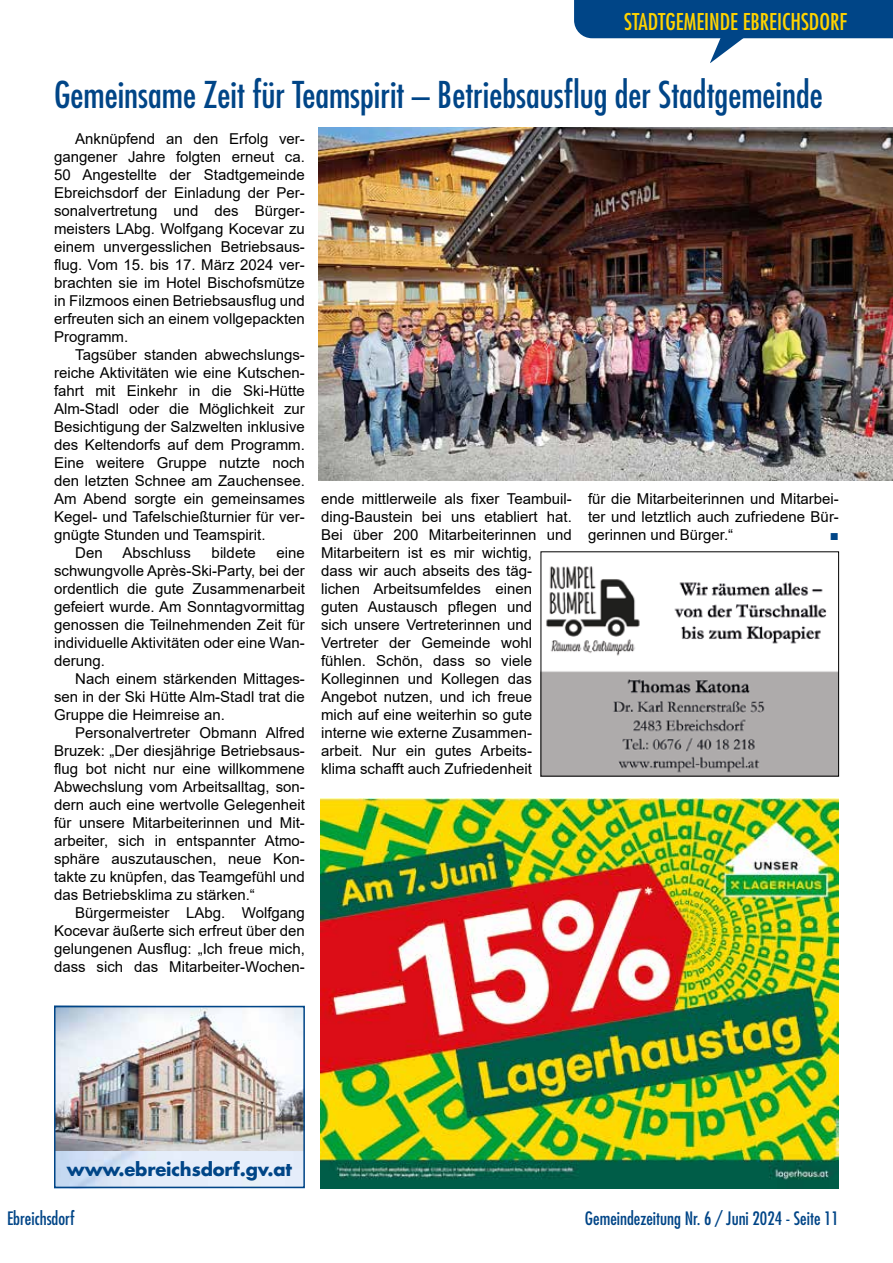
<style>
.page{position:relative;width:893px;height:1263px;background:#fff}
.page>*{position:absolute;margin:0;border:0;box-sizing:border-box;transform-origin:0 0}
.t1{font:condensed 36px "Futura Std";color:#004587}
.t2{font:condensed 22.5px "Futura Std";color:#ffd300}
.t3{font:condensed 18px "Futura Std";color:#004587}
.t4{font:700 18px "Futura Std";letter-spacing:-.01em;color:#004587}
.t5{font:15px/18px "Arial";color:#000;text-align:justify}
.t6{font:15px "Arial";color:#004587}
</style>
<div class="page">
<svg style="left:574px;top:0;width:319px;height:63px"></svg>
<img style="left:57px;top:1009px;width:245px;height:141px">
<div style="left:54px;top:1006px;width:251px;height:182px;border:2px solid #004587"></div>
<img style="left:543px;top:566px;width:294px;height:208px">
<img style="left:320px;top:799px;width:519px;height:389px">
<img style="left:319px;top:128px;width:574px;height:352px">
<h2 class="t2" style="left:624px;top:8px;width:225px">STADTGEMEINDE EBREICHSDORF</h2>
<h1 class="t1" style="left:54px;top:74px;width:770px">Gemeinsame Zeit für Teamspirit – Betriebsausflug der Stadtgemeinde</h1>
<p class="t5" style="left:54px;top:130px;width:252px;text-indent:21px">Anknüpfend an den Erfolg ver&shy;gangener Jahre folgten erneut ca.<br>50 Angestellte der Stadtgemeinde Ebreichsdorf der Einladung der Per&shy;sonalvertretung und des Bürger&shy;meisters LAbg. Wolfgang Kocevar zu einem unvergesslichen Betriebsaus&shy;flug. Vom 15. bis 17. März 2024 ver&shy;brachten sie im Hotel Bischofsmütze in Filzmoos einen Betriebsausflug und erfreuten sich an einem vollgepackten Programm.</p>
<p class="t5" style="left:75px;top:346px;width:231px">Tagsüber standen abwechslungs-</p>
<p class="t5" style="left:54px;top:364px;width:252px">reiche Aktivitäten wie eine Kutschen-</p>
<p class="t5" style="left:54px;top:382px;width:252px">fahrt mit Einkehr in die Ski-Hütte</p>
<p class="t5" style="left:54px;top:400px;width:252px">Alm-Stadl oder die Möglichkeit zur</p>
<p class="t5" style="left:54px;top:418px;width:252px">Besichtigung der Salzwelten inklusive</p>
<p class="t5" style="left:54px;top:436px;width:252px">des Keltendorfs auf dem Programm.</p>
<p class="t5" style="left:54px;top:454px;width:252px">Eine weitere Gruppe nutzte noch</p>
<p class="t5" style="left:54px;top:472px;width:252px">den letzten Schnee am Zauchensee.</p>
<p class="t5" style="left:54px;top:490px;width:252px">Am Abend sorgte ein gemeinsames</p>
<p class="t5" style="left:54px;top:508px;width:252px">Kegel- und Tafelschießturnier für ver-</p>
<p class="t5" style="left:54px;top:526px;width:213px">gnügte Stunden und Teamspirit.</p>
<p class="t5" style="left:75px;top:544px;width:29px">Den</p>
<p class="t5" style="left:123px;top:544px;width:70px">Abschluss</p>
<p class="t5" style="left:212px;top:544px;width:46px">bildete</p>
<p class="t5" style="left:54px;top:544px;width:252px;text-indent:223px">eine schwungvolle Après-Ski-Party, bei der ordentlich die gute Zusammenarbeit gefeiert wurde. Am Sonntagvormittag genossen die Teilnehmenden Zeit für individuelle Aktivitäten oder eine Wan&shy;derung.</p>
<p class="t5" style="left:54px;top:670px;width:252px;text-indent:21px">Nach einem stärkenden Mittages&shy;sen in der Ski Hütte Alm-Stadl trat die Gruppe die Heimreise an.</p>
<p class="t5" style="left:54px;top:724px;width:252px;text-indent:21px">Personalvertreter Obmann Alfred Bruzek: „Der diesjährige Betriebsaus&shy;flug bot nicht nur eine willkommene Abwechslung vom Arbeitsalltag, son&shy;dern auch eine wertvolle Gelegenheit für unsere Mitarbeiterinnen und Mit&shy;arbeiter, sich in entspannter Atmo&shy;sphäre auszutauschen, neue Kon&shy;takte zu knüpfen, das Teamgefühl und das Betriebsklima zu stärken.“</p>
<p class="t5" style="left:54px;top:904px;width:252px;text-indent:21px">Bürgermeister LAbg. Wolfgang Kocevar äußerte sich erfreut über den gelungenen Ausflug: „Ich freue mich, dass sich das Mitarbeiter-Wochen-</p>
<p class="t5" style="left:321px;top:490px;width:252px;text-align:left">ende mittlerweile als fixer Teambuil&shy;ding-Baustein bei uns etabliert hat.<br>Bei über 200 Mitarbeiterinnen und<br>Mitarbeitern ist es mir wichtig,<br>dass wir auch abseits des täg&shy;lichen Arbeitsumfeldes einen guten Austausch pflegen und<br>sich unsere Vertreterinnen und<br>Vertreter der Gemeinde wohl fühlen. Schön, dass so viele<br>Kolleginnen und Kollegen das<br>Angebot nutzen, und ich freue<br>mich auf eine weiterhin so gute interne wie externe Zusammen&shy;arbeit. Nur ein gutes Arbeits-<br>klima schafft auch Zufriedenheit</p>
<p class="t5" style="left:588px;top:490px;width:252px">für die Mitarbeiterinnen und Mitarbei&shy;ter und letztlich auch zufriedene Bür&shy;gerinnen und Bürger.“</p>
<p class="t6" style="left:830px;top:525px;width:11px">■</p>
<p class="t4" style="left:67px;top:1158px;width:227px">www.ebreichsdorf.gv.at</p>
<p class="t3" style="left:7px;top:1207px;width:69px">Ebreichsdorf</p>
<p class="t3" style="left:585px;top:1207px;width:256px">Gemeindezeitung Nr. 6 / Juni 2024 - Seite 11</p>
</div>
